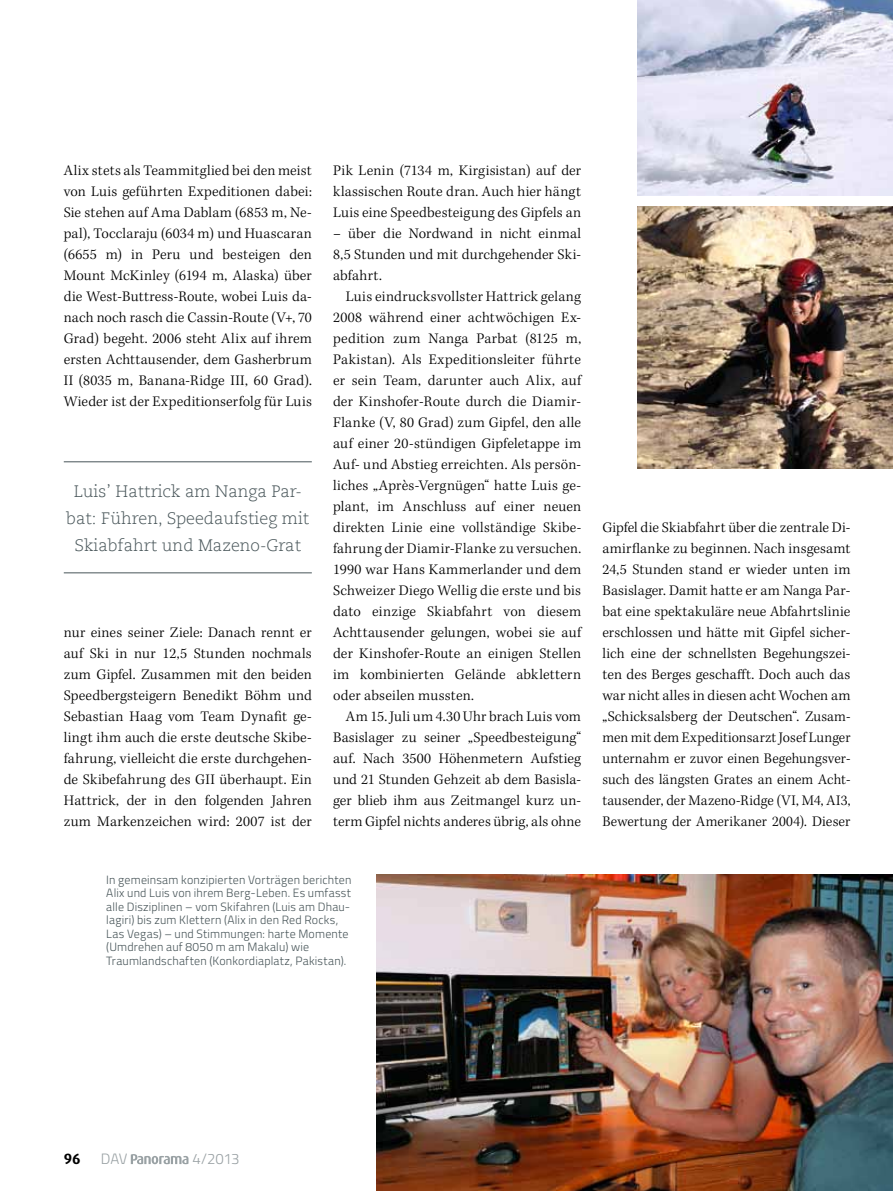
<style>
.page{position:relative;width:893px;height:1191px;background:#fff}
.page>*{position:absolute;margin:0;border:0;box-sizing:border-box;transform-origin:0 0}
.t1{font:300 16.5px/27px "Caecilia LT Std";color:#485559;text-align:center}
.t2{font:300 15px/21px "Kepler Std";letter-spacing:.01em;color:#000;text-align:justify}
.t3{font:300 15px "Titillium";letter-spacing:-.02em;color:#99a1a4}
.t4{font:700 15px "Dax";color:#000}
.t5{font:300 12px/13.5px "Titillium";letter-spacing:.015em;color:#485559}
</style>
<div class="page">
<img style="left:638px;top:0;width:255px;height:195px">
<img style="left:638px;top:206px;width:255px;height:262px">
<img style="left:376px;top:874px;width:517px;height:317px">
<hr style="left:64px;top:461px;width:248px;height:1px;background:#485559">
<hr style="left:64px;top:572px;width:248px;height:1px;background:#485559">
<svg style="left:131px;top:1154px;width:57px;height:10px"></svg>
<p class="t2" style="left:64px;top:160px;width:250px">Alix stets als Teammitglied bei den meist von Luis geführten Expeditionen dabei:<br>Sie stehen auf Ama Dablam (6853 m, Ne&shy;pal), Tocclaraju (6034 m) und Huascaran (6655 m) in Peru und besteigen den Mount McKinley (6194 m, Alaska) über die West-Buttress-Route, wobei Luis da&shy;nach noch rasch die Cassin-Route (V+, 70<br>Grad) begeht. 2006 steht Alix auf ihrem ersten Achttausender, dem Gasherbrum II (8035 m, Banana-Ridge III, 60 Grad).<br>Wieder ist der Expeditionserfolg für Luis</p>
<p class="t1" style="left:66px;top:478px;width:244px">Luis’ Hattrick am Nanga Par&shy;bat: Führen, Speedaufstieg mit<br>Skiabfahrt und Mazeno-Grat</p>
<p class="t2" style="left:64px;top:622px;width:250px">nur eines seiner Ziele: Danach rennt er auf Ski in nur 12,5 Stunden nochmals zum Gipfel. Zusammen mit den beiden Speedbergsteigern Benedikt Böhm und Sebastian Haag vom Team Dynafit ge&shy;lingt ihm auch die erste deutsche Skibe&shy;fahrung, vielleicht die erste durchgehen&shy;de Skibefahrung des GII überhaupt. Ein Hattrick, der in den folgenden Jahren zum Markenzeichen wird: 2007 ist der</p>
<p class="t2" style="left:333px;top:160px;width:250px">Pik Lenin (7134 m, Kirgisistan) auf der klassischen Route dran. Auch hier hängt Luis eine Speedbesteigung des Gipfels an</p>
<p class="t2" style="left:333px;top:223px;width:250px">– über die Nordwand in nicht einmal 8,5 Stunden und mit durchgehender Ski&shy;abfahrt.</p>
<p class="t2" style="left:333px;top:286px;width:250px;text-indent:13px">Luis eindrucksvollster Hattrick gelang 2008 während einer achtwöchigen Ex&shy;pedition zum Nanga Parbat (8125 m, Pakistan). Als Expeditionsleiter führte er sein Team, darunter auch Alix, auf der Kinshofer-Route durch die Diamir-Flanke (V, 80 Grad) zum Gipfel, den alle auf einer 20-stündigen Gipfeletappe im Auf- und Abstieg erreichten. Als persön&shy;liches „Après-Vergnügen“ hatte Luis ge&shy;plant, im Anschluss auf einer neuen direkten Linie eine vollständige Skibe&shy;fahrung der Diamir-Flanke zu versuchen.<br>1990 war Hans Kammerlander und dem Schweizer Diego Wellig die erste und bis dato einzige Skiabfahrt von diesem Achttausender gelungen, wobei sie auf der Kinshofer-Route an einigen Stellen im kombinierten Gelände abklettern oder abseilen mussten.</p>
<p class="t2" style="left:333px;top:706px;width:250px;text-indent:13px">Am 15. Juli um 4.30 Uhr brach Luis vom Basislager zu seiner „Speedbesteigung“ auf. Nach 3500 Höhenmetern Aufstieg und 21 Stunden Gehzeit ab dem Basisla&shy;ger blieb ihm aus Zeitmangel kurz un&shy;term Gipfel nichts anderes übrig, als ohne</p>
<p class="t5" style="left:106px;top:872px;width:247px">In gemeinsam konzipierten Vorträgen berichten Alix und Luis von ihrem Berg-Leben. Es umfasst alle Disziplinen – vom Skifahren (Luis am Dhau&shy;lagiri) bis zum Klettern (Alix in den Red Rocks, Las Vegas) – und Stimmungen: harte Momente (Umdrehen auf 8050 m am Makalu) wie Traumlandschaften (Konkordiaplatz, Pakistan).</p>
<p class="t2" style="left:602px;top:517px;width:250px">Gipfel die Skiabfahrt über die zentrale Di&shy;amirflanke zu beginnen. Nach insgesamt 24,5 Stunden stand er wieder unten im Basislager. Damit hatte er am Nanga Par&shy;bat eine spektakuläre neue Abfahrtslinie erschlossen und hätte mit Gipfel sicher&shy;lich eine der schnellsten Begehungszei&shy;ten des Berges geschafft. Doch auch das war nicht alles in diesen acht Wochen am „Schicksalsberg der Deutschen“. Zusam&shy;men mit dem Expeditionsarzt Josef Lunger unternahm er zuvor einen Begehungsver&shy;such des längsten Grates an einem Acht&shy;tausender, der Mazeno-Ridge (VI, M4, AI3, Bewertung der Amerikaner 2004). Dieser</p>
<p class="t4" style="left:64px;top:1150px;width:18px">96</p>
<p class="t3" style="left:101px;top:1148px;width:28px">DAV</p>
<p class="t3" style="left:193px;top:1148px;width:49px">4/2013</p>
</div>
